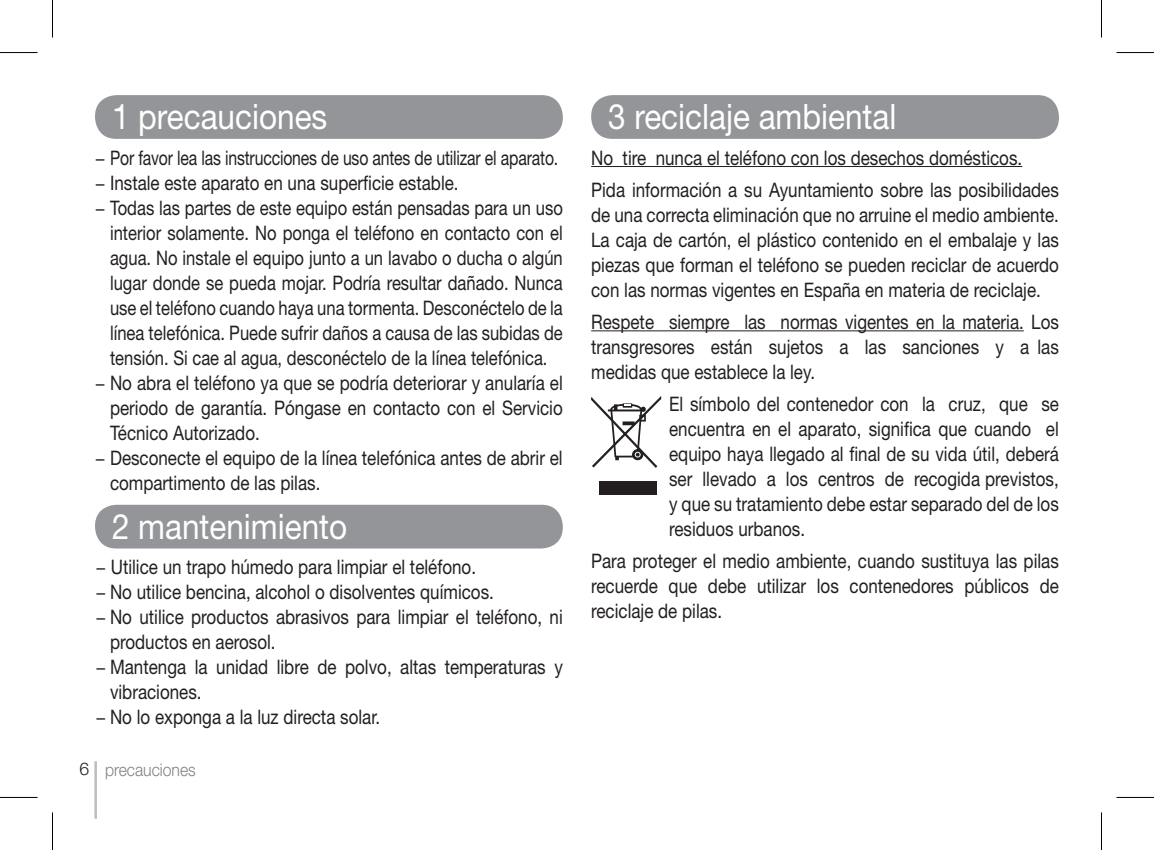
<style>
.page{position:relative;width:1154px;height:850px;background:#fff}
.page>*{position:absolute;margin:0;border:0;box-sizing:border-box;transform-origin:0 0}
.t1{font:35px "Helvetica Neue LT Std";color:#fff;scale:.9 1}
.t2{font:20px/25px "Helvetica Neue LT Std";color:#231f20;text-align:justify;scale:.85 1}
.t3{font:20px "Helvetica Neue LT Std";color:#231f20;scale:.83 1}
.t4{font:300 17.5px "Helvetica Neue LT Std";color:#808285;scale:.9 1}
.s1{color:#231f20}
</style>
<div class="page">
<hr style="left:94px;top:760px;width:3px;height:58px;background:#bcbdc0">
<div style="left:95px;top:95px;width:468px;height:44px;background:#939598;border-radius:21px"></div>
<div style="left:95px;top:504px;width:468px;height:44px;background:#939598;border-radius:21px"></div>
<hr style="left:591px;top:166px;width:431px;height:1px;background:#231f20">
<hr style="left:591px;top:330px;width:433px;height:1px;background:#231f20">
<div style="left:591px;top:95px;width:468px;height:44px;background:#939598;border-radius:21px"></div>
<div style="left:599px;top:480px;width:57px;height:14px;background:#231f20"></div>
<svg style="left:591px;top:396px;width:71px;height:72px"></svg>
<hr style="left:0;top:52px;width:38px;height:1px;background:#000">
<hr style="left:1116px;top:52px;width:38px;height:1px;background:#000">
<hr style="left:0;top:796px;width:38px;height:1px;background:#000">
<hr style="left:1116px;top:796px;width:38px;height:1px;background:#000">
<hr style="left:52px;top:0;width:1px;height:38px;background:#000">
<hr style="left:52px;top:812px;width:1px;height:37px;background:#000">
<hr style="left:1101px;top:0;width:1px;height:38px;background:#000">
<hr style="left:1101px;top:812px;width:1px;height:37px;background:#000">
<h1 class="t1" style="left:112px;top:96px;width:241px">1 precauciones</h1>
<p class="t2" style="left:95px;top:144px;width:546px">− Por favor lea las instrucciones de uso antes de utilizar el aparato.</p>
<p class="t2" style="left:95px;top:169px;width:429px">− Instale este aparato en una superficie estable.</p>
<p class="t2" style="left:95px;top:194px;width:552px">− Todas las partes de este equipo están pensadas para un uso</p>
<p class="t3" style="left:110px;top:220px;width:547px">interior solamente. No ponga el teléfono en contacto con el</p>
<p class="t3" style="left:110px;top:245px;width:547px">agua. No instale el equipo junto a un lavabo o ducha o algún</p>
<p class="t3" style="left:110px;top:270px;width:547px">lugar donde se pueda mojar. Podría resultar dañado. Nunca</p>
<p class="t3" style="left:110px;top:295px;width:547px">use el teléfono cuando haya una tormenta. Desconéctelo de la</p>
<p class="t3" style="left:110px;top:320px;width:547px">línea telefónica. Puede sufrir daños a causa de las subidas de</p>
<p class="t3" style="left:110px;top:345px;width:529px">tensión. Si cae al agua, desconéctelo de la línea telefónica.</p>
<p class="t2" style="left:95px;top:369px;width:552px">− No abra el teléfono ya que se podría deteriorar y anularía el</p>
<p class="t2" style="left:110px;top:394px;width:534px">periodo de garantía. Póngase en contacto con el Servicio</p>
<p class="t2" style="left:110px;top:419px;width:178px">Técnico Autorizado.</p>
<p class="t2" style="left:95px;top:444px;width:552px">− Desconecte el equipo de la línea telefónica antes de abrir el</p>
<p class="t2" style="left:110px;top:469px;width:249px">compartimento de las pilas.</p>
<h1 class="t1" style="left:112px;top:505px;width:263px">2 mantenimiento</h1>
<p class="t2" style="left:96px;top:554px;width:449px">− Utilice un trapo húmedo para limpiar el teléfono.</p>
<p class="t2" style="left:96px;top:579px;width:470px">− No utilice bencina, alcohol o disolventes químicos.</p>
<p class="t2" style="left:96px;top:604px;width:551px">− No utilice productos abrasivos para limpiar el teléfono, ni</p>
<p class="t2" style="left:110px;top:629px;width:196px">productos en aerosol.</p>
<p class="t2" style="left:96px;top:654px;width:551px">− Mantenga la unidad libre de polvo, altas temperaturas y</p>
<p class="t2" style="left:110px;top:679px;width:109px">vibraciones.</p>
<p class="t2" style="left:96px;top:704px;width:336px">− No lo exponga a la luz directa solar.</p>
<p class="t4" style="left:80px;top:758px;width:131px"><span class="s1">6</span> precauciones</p>
<h1 class="t1" style="left:608px;top:96px;width:322px">3 reciclaje ambiental</h1>
<p class="t2" style="left:591px;top:141px;width:552px;line-height:32px">No tire nunca el teléfono con los desechos domésticos.<br>Pida información a su Ayuntamiento sobre las posibilidades</p>
<p class="t2" style="left:591px;top:202px;width:552px">de una correcta eliminación que no arruine el medio ambiente.<br>La caja de cartón, el plástico contenido en el embalaje y las piezas que forman el teléfono se pueden reciclar de acuerdo con las normas vigentes en España en materia de reciclaje.</p>
<p class="t2" style="left:591px;top:309px;width:552px">Respete siempre las normas vigentes en la materia. Los transgresores están sujetos a las sanciones y a las medidas que establece la ley.</p>
<p class="t2" style="left:669px;top:391px;width:460px">El símbolo del contenedor con la cruz, que se encuentra en el aparato, significa que cuando el equipo haya llegado al final de su vida útil, deberá ser llevado a los centros de recogida previstos, y que su tratamiento debe estar separado del de los residuos urbanos.</p>
<p class="t2" style="left:591px;top:548px;width:552px">Para proteger el medio ambiente, cuando sustituya las pilas recuerde que debe utilizar los contenedores públicos de reciclaje de pilas.</p>
</div>
